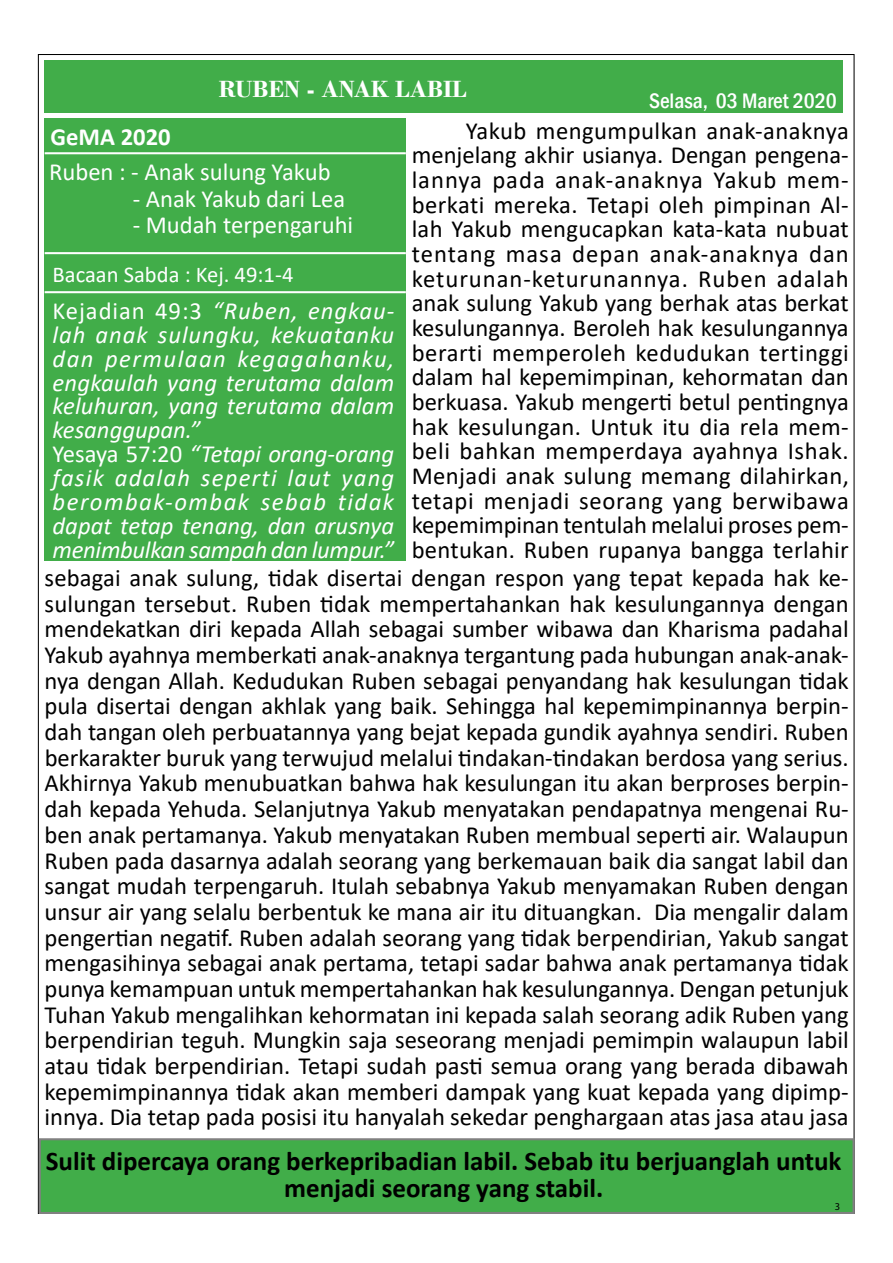
<style>
.page{position:relative;width:893px;height:1263px;background:#fff}
.page>*{position:absolute;margin:0;border:0;box-sizing:border-box;transform-origin:0 0}
.t1{font:700 27px/26.7px "Calibri";color:#000;text-align:center}
.t2{font:24.6px/25.7px "Calibri";color:#000;text-align:justify}
.t3{font:italic 24.6px/23.9px "Calibri";letter-spacing:.01em;color:#fff}
.t4{font:24.6px "Calibri";color:#fff}
.t5{font:700 24.6px "Bodoni";color:#fff}
.t6{font:700 24.6px "Calibri";color:#fff}
.t7{font:22.65px "Calibri";color:#fff}
.t8{font:500 condensed 21.6px "Franklin Gothic";color:#fff}
.t9{font:10.5px "Myriad Pro";color:#000}
.s1{font-style:normal}
</style>
<div class="page">
<div style="left:39px;top:1138px;width:816px;height:76px;background:#41ad49;border:2px solid #808080"></div>
<div style="left:45px;top:119px;width:361px;height:442px;background:#41ad49"></div>
<hr style="left:45px;top:252px;width:361px;height:2px;background:#fff">
<hr style="left:45px;top:291px;width:361px;height:2px;background:#fff">
<hr style="left:45px;top:152px;width:361px;height:2px;background:#fff">
<div style="left:45px;top:60px;width:798px;height:53px;background:#41ad49"></div>
<p class="t5" style="left:219px;top:74px;width:250px">RUBEN - ANAK LABIL</p>
<p class="t8" style="left:649px;top:86px;width:189px">Selasa, 03 Maret 2020</p>
<p class="t2" style="left:412px;top:118px;width:439px;line-height:24.6px;text-indent:54px">Yakub mengumpulkan anak-anaknya menjelang akhir usianya. Dengan pengena&shy;lannya pada anak-anaknya Yakub mem&shy;berkati mereka. Tetapi oleh pimpinan Al&shy;lah Yakub mengucapkan kata-kata nubuat tentang masa depan anak-anaknya dan keturunan-keturunannya. Ruben adalah anak sulung Yakub yang berhak atas berkat kesulungannya. Beroleh hak kesulungannya berarti memperoleh kedudukan tertinggi dalam hal kepemimpinan, kehormatan dan berkuasa. Yakub mengerti betul pentingnya hak kesulungan. Untuk itu dia rela mem&shy;beli bahkan memperdaya ayahnya Ishak.<br>Menjadi anak sulung memang dilahirkan, tetapi menjadi seorang yang berwibawa kepemimpinan tentulah melalui proses pem&shy;bentukan. Ruben rupanya bangga terlahir</p>
<p class="t2" style="left:45px;top:564px;width:806px">sebagai anak sulung, tidak disertai dengan respon yang tepat kepada hak ke&shy;sulungan tersebut. Ruben tidak mempertahankan hak kesulungannya dengan mendekatkan diri kepada Allah sebagai sumber wibawa dan Kharisma padahal Yakub ayahnya memberkati anak-anaknya tergantung pada hubungan anak-anak&shy;nya dengan Allah. Kedudukan Ruben sebagai penyandang hak kesulungan tidak pula disertai dengan akhlak yang baik. Sehingga hal kepemimpinannya berpin&shy;dah tangan oleh perbuatannya yang bejat kepada gundik ayahnya sendiri. Ruben berkarakter buruk yang terwujud melalui tindakan-tindakan berdosa yang serius.<br>Akhirnya Yakub menubuatkan bahwa hak kesulungan itu akan berproses berpin&shy;dah kepada Yehuda. Selanjutnya Yakub menyatakan pendapatnya mengenai Ru&shy;ben anak pertamanya. Yakub menyatakan Ruben membual seperti air. Walaupun Ruben pada dasarnya adalah seorang yang berkemauan baik dia sangat labil dan sangat mudah terpengaruh. Itulah sebabnya Yakub menyamakan Ruben dengan unsur air yang selalu berbentuk ke mana air itu dituangkan. Dia mengalir dalam pengertian negatif. Ruben adalah seorang yang tidak berpendirian, Yakub sangat mengasihinya sebagai anak pertama, tetapi sadar bahwa anak pertamanya tidak punya kemampuan untuk mempertahankan hak kesulungannya. Dengan petunjuk Tuhan Yakub mengalihkan kehormatan ini kepada salah seorang adik Ruben yang berpendirian teguh. Mungkin saja seseorang menjadi pemimpin walaupun labil atau tidak berpendirian. Tetapi sudah pasti semua orang yang berada dibawah kepemimpinannya tidak akan memberi dampak yang kuat kepada yang dipimp&shy;innya. Dia tetap pada posisi itu hanyalah sekedar penghargaan atas jasa atau jasa</p>
<p class="t6" style="left:50px;top:119px;width:122px">GeMA 2020</p>
<p class="t4" style="left:49px;top:155px;width:283px">Ruben : - Anak sulung Yakub</p>
<p class="t4" style="left:133px;top:181px;width:214px">- Anak Yakub dari Lea</p>
<p class="t4" style="left:133px;top:208px;width:222px">- Mudah terpengaruhi</p>
<p class="t7" style="left:53px;top:258px;width:242px">Bacaan Sabda : Kej. 49:1-4</p>
<p class="t3" style="left:53px;top:298px;width:343px"><span class="s1">Kejadian 49:3</span> “Ruben, engkau&shy;lah anak sulungku, kekuatanku dan permulaan kegagahanku, engkaulah yang terutama dalam keluhuran, yang terutama dalam kesanggupan.”<br><span class="s1">Yesaya 57:20</span> “Tetapi orang-orang fasik adalah seperti laut yang berombak-ombak sebab tidak dapat tetap tenang, dan arusnya menimbulkan sampah dan lumpur.”</p>
<p class="t1" style="left:46px;top:1147px;width:797px">Sulit dipercaya orang berkepribadian labil. Sebab itu berjuanglah untuk menjadi seorang yang stabil.</p>
<p class="t9" style="left:835px;top:1200px;width:7px">3</p>
</div>
